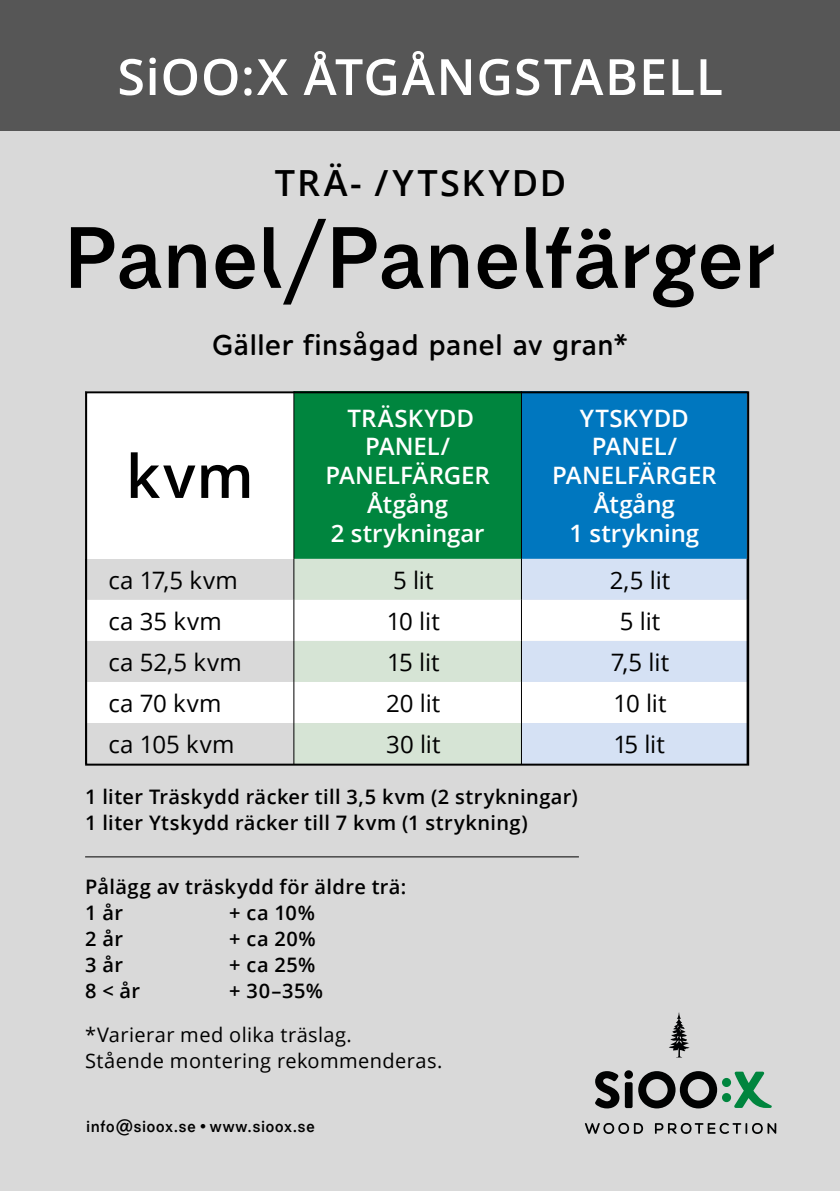
<style>
.page{position:relative;width:840px;height:1191px;background:#fff}
.page>*{position:absolute;margin:0;border:0;box-sizing:border-box;transform-origin:0 0}
.t1{font:700 84px "BC Falster Grotesk LM";letter-spacing:-.015em;color:#000}
.t2{font:600 60px "Open Sans";color:#000}
.t3{font:600 50px "Open Sans";letter-spacing:.02em;color:#fff}
.t4{font:600 36px "Open Sans";letter-spacing:.06em;color:#000}
.t5{font:500 28px "Alleyn";letter-spacing:-.005em;color:#000}
.t6{font:24px "Open Sans";letter-spacing:.005em;color:#000}
.t7{font:600 24px/28.8px "Open Sans";letter-spacing:-.005em;color:#fff;text-align:center}
.t8{font:600 20px/26px "Open Sans";letter-spacing:.02em;color:#000}
.t9{font:20px/26px "Open Sans";letter-spacing:.02em;color:#000}
.t10{font:700 16px "BC Falster Grotesk LM";letter-spacing:.015em;color:#000}
.s1{font-family:"BC Falster Grotesk RB";font-weight:400}
</style>
<div class="page">
<div style="left:0;top:0;width:839px;height:1191px;background:#d9d9d9"></div>
<div style="left:86px;top:391px;width:208px;height:168px;background:#fff"></div>
<div style="left:294px;top:391px;width:227px;height:168px;background:#00853e"></div>
<div style="left:521px;top:391px;width:226px;height:168px;background:#0077bf"></div>
<div style="left:294px;top:559px;width:226px;height:203px;background:#d6e4d5"></div>
<div style="left:521px;top:559px;width:224px;height:203px;background:#d5e1f4"></div>
<svg style="left:88px;top:600px;width:657px;height:123px;fill:#fff"></svg>
<hr style="left:293px;top:391px;width:1px;height:168px;background:#000">
<hr style="left:520px;top:391px;width:1px;height:168px;background:#000">
<hr style="left:293px;top:559px;width:1px;height:41px;background:#000">
<hr style="left:520px;top:559px;width:1px;height:41px;background:#000">
<hr style="left:293px;top:600px;width:1px;height:41px;background:#000">
<hr style="left:520px;top:600px;width:1px;height:41px;background:#000">
<hr style="left:293px;top:641px;width:1px;height:41px;background:#000">
<hr style="left:520px;top:641px;width:1px;height:41px;background:#000">
<hr style="left:293px;top:682px;width:1px;height:41px;background:#000">
<hr style="left:520px;top:682px;width:1px;height:41px;background:#000">
<hr style="left:293px;top:723px;width:1px;height:41px;background:#000">
<hr style="left:520px;top:723px;width:1px;height:41px;background:#000">
<div style="left:85px;top:391px;width:663px;height:374px;border:2px solid #000"></div>
<svg style="left:595px;top:1070px;width:37px;height:38px"></svg>
<svg style="left:638px;top:1071px;width:133px;height:37px"></svg>
<svg style="left:669px;top:1012px;width:20px;height:45px"></svg>
<svg style="left:584px;top:1123px;width:58px;height:11px"></svg>
<svg style="left:654px;top:1123px;width:121px;height:11px"></svg>
<hr style="left:85px;top:856px;width:493px;height:1px;background:#000">
<div style="left:0;top:0;width:839px;height:130px;background:#565656"></div>
<h3 class="t3" style="left:117px;top:43px;width:606px">SiOO:X ÅTGÅNGSTABELL</h3>
<h3 class="t4" style="left:274px;top:158px;width:293px">TRÄ- /YTSKYDD</h3>
<h1 class="t1" style="left:64px;top:204px;width:713px">Panel<span class="s1">/</span>Panelfärger</h1>
<h3 class="t5" style="left:212px;top:328px;width:417px">Gäller finsågad panel av gran*</h3>
<h2 class="t2" style="left:126px;top:435px;width:129px">kvm</h2>
<p class="t7" style="left:325px;top:403px;width:166px">TRÄSKYDD<br>PANEL/<br>PANELFÄRGER<br>Åtgång<br>2 strykningar</p>
<p class="t7" style="left:552px;top:403px;width:166px">YTSKYDD<br>PANEL/<br>PANELFÄRGER<br>Åtgång<br>1 strykning</p>
<p class="t6" style="left:108px;top:563px;width:131px">ca 17,5 kvm</p>
<p class="t6" style="left:393px;top:563px;width:42px">5 lit</p>
<p class="t6" style="left:609px;top:563px;width:62px">2,5 lit</p>
<p class="t6" style="left:108px;top:604px;width:115px">ca 35 kvm</p>
<p class="t6" style="left:386px;top:604px;width:54px">10 lit</p>
<p class="t6" style="left:619px;top:604px;width:42px">5 lit</p>
<p class="t6" style="left:108px;top:645px;width:135px">ca 52,5 kvm</p>
<p class="t6" style="left:387px;top:645px;width:54px">15 lit</p>
<p class="t6" style="left:610px;top:645px;width:60px">7,5 lit</p>
<p class="t6" style="left:108px;top:686px;width:114px">ca 70 kvm</p>
<p class="t6" style="left:386px;top:686px;width:56px">20 lit</p>
<p class="t6" style="left:613px;top:686px;width:54px">10 lit</p>
<p class="t6" style="left:108px;top:727px;width:127px">ca 105 kvm</p>
<p class="t6" style="left:386px;top:727px;width:56px">30 lit</p>
<p class="t6" style="left:615px;top:727px;width:51px">15 lit</p>
<p class="t8" style="left:85px;top:783px;width:494px">1 liter Träskydd räcker till 3,5 kvm (2 strykningar)<br>1 liter Ytskydd räcker till 7 kvm (1 strykning)</p>
<p class="t8" style="left:85px;top:873px;width:322px">Pålägg av träskydd för äldre trä:<br>1 år</p>
<p class="t8" style="left:229px;top:899px;width:87px">+ ca 10%</p>
<p class="t8" style="left:85px;top:925px;width:39px">2 år</p>
<p class="t8" style="left:229px;top:925px;width:88px">+ ca 20%</p>
<p class="t8" style="left:85px;top:951px;width:39px">3 år</p>
<p class="t8" style="left:229px;top:951px;width:88px">+ ca 25%</p>
<p class="t8" style="left:85px;top:977px;width:57px">8 &lt; år</p>
<p class="t8" style="left:229px;top:977px;width:95px">+ 30–35%</p>
<p class="t9" style="left:85px;top:1021px;width:358px">*Varierar med olika träslag.<br>Stående montering rekommenderas.</p>
<p class="t10" style="left:86px;top:1116px;width:230px">info@sioox.se • www.sioox.se</p>
</div>
